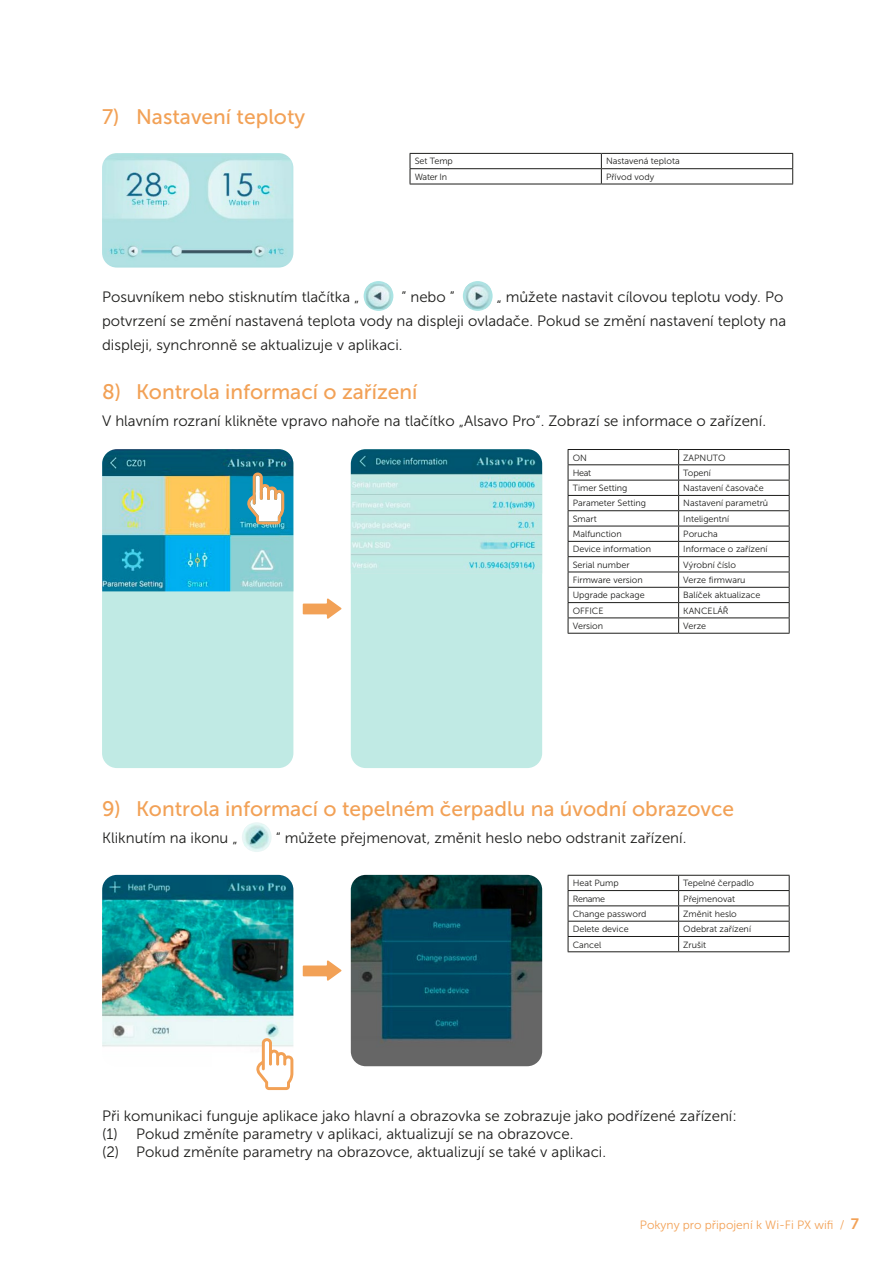
<style>
.page{position:relative;width:893px;height:1263px;background:#fff}
.page>*{position:absolute;margin:0;border:0;box-sizing:border-box;transform-origin:0 0}
.t1{font:21px "Museo Sans 500";color:#f2a156}
.t2{font:15px/24px "Museo Sans 300";color:#1d1d1b}
.t3{font:12px "Museo Sans 300";color:#f2a156}
.t4{font:9px "Museo Sans 300";color:#1d1d1b}
.s1{font-family:"Museo Sans 700";font-size:15px}
</style>
<div class="page">
<div style="left:102px;top:449px;width:191px;height:319px;background:#c0eae4;border-radius:15px"></div>
<img style="left:102px;top:449px;width:191px;height:142px">
<div style="left:351px;top:449px;width:191px;height:319px;background:#c0eae4;border-radius:15px"></div>
<img style="left:351px;top:449px;width:191px;height:121px">
<svg style="left:247px;top:472px;width:37px;height:52px;background:#a3bab4"></svg>
<div style="left:242px;top:822px;width:30px;height:30px;background:#e9f6f5;border-radius:50%"></div>
<img style="left:244px;top:825px;width:25px;height:25px">
<img style="left:102px;top:875px;width:191px;height:172px">
<div style="left:364px;top:281px;width:29px;height:30px;background:#a9e4e4;border-radius:50%"></div>
<img style="left:366px;top:283px;width:25px;height:26px">
<svg style="left:463px;top:281px;width:30px;height:30px"></svg>
<img style="left:465px;top:283px;width:25px;height:26px">
<img style="left:102px;top:153px;width:191px;height:115px">
<img style="left:351px;top:875px;width:191px;height:191px">
<hr style="left:410px;top:153px;width:191px;height:1px;background:#1d1d1b">
<hr style="left:601px;top:153px;width:192px;height:1px;background:#1d1d1b">
<hr style="left:410px;top:168px;width:191px;height:1px;background:#1d1d1b">
<svg style="left:410px;top:154px;width:1px;height:30px"></svg>
<hr style="left:601px;top:168px;width:192px;height:1px;background:#1d1d1b">
<svg style="left:601px;top:154px;width:1px;height:30px"></svg>
<svg style="left:792px;top:154px;width:1px;height:30px"></svg>
<hr style="left:410px;top:184px;width:191px;height:1px;background:#1d1d1b">
<hr style="left:601px;top:184px;width:192px;height:1px;background:#1d1d1b">
<hr style="left:568px;top:449px;width:111px;height:1px;background:#1d1d1b">
<hr style="left:679px;top:449px;width:110px;height:1px;background:#1d1d1b">
<hr style="left:568px;top:464px;width:111px;height:1px;background:#1d1d1b">
<hr style="left:679px;top:464px;width:110px;height:1px;background:#1d1d1b">
<hr style="left:568px;top:480px;width:111px;height:1px;background:#1d1d1b">
<hr style="left:679px;top:480px;width:110px;height:1px;background:#1d1d1b">
<hr style="left:568px;top:495px;width:111px;height:1px;background:#1d1d1b">
<hr style="left:679px;top:495px;width:110px;height:1px;background:#1d1d1b">
<hr style="left:568px;top:510px;width:111px;height:1px;background:#1d1d1b">
<hr style="left:679px;top:510px;width:110px;height:1px;background:#1d1d1b">
<hr style="left:568px;top:526px;width:111px;height:1px;background:#1d1d1b">
<hr style="left:679px;top:526px;width:110px;height:1px;background:#1d1d1b">
<hr style="left:568px;top:541px;width:111px;height:1px;background:#1d1d1b">
<hr style="left:679px;top:541px;width:110px;height:1px;background:#1d1d1b">
<hr style="left:568px;top:556px;width:111px;height:1px;background:#1d1d1b">
<hr style="left:679px;top:556px;width:110px;height:1px;background:#1d1d1b">
<hr style="left:568px;top:572px;width:111px;height:1px;background:#1d1d1b">
<hr style="left:679px;top:572px;width:110px;height:1px;background:#1d1d1b">
<hr style="left:568px;top:587px;width:111px;height:1px;background:#1d1d1b">
<hr style="left:679px;top:587px;width:110px;height:1px;background:#1d1d1b">
<hr style="left:568px;top:602px;width:111px;height:1px;background:#1d1d1b">
<hr style="left:679px;top:602px;width:110px;height:1px;background:#1d1d1b">
<hr style="left:568px;top:617px;width:111px;height:1px;background:#1d1d1b">
<svg style="left:568px;top:450px;width:1px;height:183px"></svg>
<hr style="left:679px;top:617px;width:110px;height:1px;background:#1d1d1b">
<svg style="left:678px;top:450px;width:1px;height:183px"></svg>
<svg style="left:789px;top:450px;width:1px;height:183px"></svg>
<hr style="left:568px;top:633px;width:111px;height:1px;background:#1d1d1b">
<hr style="left:679px;top:633px;width:110px;height:1px;background:#1d1d1b">
<svg style="left:303px;top:598px;width:39px;height:21px"></svg>
<svg style="left:303px;top:960px;width:39px;height:21px"></svg>
<hr style="left:568px;top:875px;width:111px;height:1px;background:#1d1d1b">
<hr style="left:679px;top:875px;width:110px;height:1px;background:#1d1d1b">
<hr style="left:568px;top:890px;width:111px;height:1px;background:#1d1d1b">
<hr style="left:679px;top:890px;width:110px;height:1px;background:#1d1d1b">
<hr style="left:568px;top:905px;width:111px;height:1px;background:#1d1d1b">
<hr style="left:679px;top:905px;width:110px;height:1px;background:#1d1d1b">
<hr style="left:568px;top:921px;width:111px;height:1px;background:#1d1d1b">
<hr style="left:679px;top:921px;width:110px;height:1px;background:#1d1d1b">
<hr style="left:568px;top:936px;width:111px;height:1px;background:#1d1d1b">
<svg style="left:568px;top:876px;width:1px;height:75px"></svg>
<hr style="left:679px;top:936px;width:110px;height:1px;background:#1d1d1b">
<svg style="left:678px;top:876px;width:1px;height:75px"></svg>
<svg style="left:789px;top:876px;width:1px;height:75px"></svg>
<hr style="left:568px;top:951px;width:111px;height:1px;background:#1d1d1b">
<hr style="left:679px;top:951px;width:110px;height:1px;background:#1d1d1b">
<svg style="left:256px;top:1038px;width:37px;height:52px"></svg>
<h1 class="t1" style="left:102px;top:105px;width:205px">7) Nastavení teploty</h1>
<p class="t4" style="left:415px;top:156px;width:40px">Set Temp</p>
<p class="t4" style="left:606px;top:156px;width:75px">Nastavená teplota</p>
<p class="t4" style="left:415px;top:172px;width:34px">Water In</p>
<p class="t4" style="left:606px;top:172px;width:50px">Přívod vody</p>
<p class="t2" style="left:102px;top:285px;width:686px;text-indent:404px">můžete nastavit cílovou teplotu vody. Po potvrzení se změní nastavená teplota vody na displeji ovladače. Pokud se změní nastavení teploty na displeji, synchronně se aktualizuje v aplikaci.</p>
<p class="t2" style="left:102px;top:285px;width:259px">Posuvníkem nebo stisknutím tlačítka „</p>
<p class="t2" style="left:401px;top:285px;width:55px">” nebo ”</p>
<p class="t2" style="left:497px;top:294px;width:7px">“</p>
<h1 class="t1" style="left:102px;top:380px;width:317px">8) Kontrola informací o zařízení</h1>
<p class="t2" style="left:102px;top:409px;width:665px">V hlavním rozraní klikněte vpravo nahoře na tlačítko „Alsavo Pro“. Zobrazí se informace o zařízení.</p>
<p class="t4" style="left:573px;top:453px;width:16px">ON</p>
<p class="t4" style="left:683px;top:453px;width:44px">ZAPNUTO</p>
<p class="t4" style="left:573px;top:468px;width:20px">Heat</p>
<p class="t4" style="left:683px;top:468px;width:29px">Topení</p>
<p class="t4" style="left:573px;top:483px;width:56px">Timer Setting</p>
<p class="t4" style="left:683px;top:483px;width:82px">Nastavení časovače</p>
<p class="t4" style="left:573px;top:498px;width:75px">Parameter Setting</p>
<p class="t4" style="left:683px;top:498px;width:86px">Nastavení parametrů</p>
<p class="t4" style="left:573px;top:514px;width:25px">Smart</p>
<p class="t4" style="left:683px;top:514px;width:48px">Inteligentní</p>
<p class="t4" style="left:573px;top:529px;width:51px">Malfunction</p>
<p class="t4" style="left:683px;top:529px;width:36px">Porucha</p>
<p class="t4" style="left:573px;top:544px;width:80px">Device information</p>
<p class="t4" style="left:683px;top:544px;width:86px">Informace o zařízení</p>
<p class="t4" style="left:573px;top:560px;width:58px">Serial number</p>
<p class="t4" style="left:683px;top:560px;width:54px">Výrobní číslo</p>
<p class="t4" style="left:573px;top:575px;width:72px">Firmware version</p>
<p class="t4" style="left:683px;top:575px;width:64px">Verze firmwaru</p>
<p class="t4" style="left:573px;top:590px;width:73px">Upgrade package</p>
<p class="t4" style="left:683px;top:590px;width:79px">Balíček aktualizace</p>
<p class="t4" style="left:573px;top:606px;width:32px">OFFICE</p>
<p class="t4" style="left:683px;top:606px;width:47px">KANCELÁŘ</p>
<p class="t4" style="left:573px;top:621px;width:32px">Version</p>
<p class="t4" style="left:683px;top:621px;width:24px">Verze</p>
<h1 class="t1" style="left:102px;top:797px;width:634px">9) Kontrola informací o tepelném čerpadlu na úvodní obrazovce</h1>
<p class="t2" style="left:102px;top:826px;width:137px">Kliknutím na ikonu „</p>
<p class="t2" style="left:276px;top:826px;width:412px">“ můžete přejmenovat, změnit heslo nebo odstranit zařízení.</p>
<p class="t4" style="left:573px;top:878px;width:48px">Heat Pump</p>
<p class="t4" style="left:683px;top:878px;width:72px">Tepelné čerpadlo</p>
<p class="t4" style="left:573px;top:894px;width:34px">Rename</p>
<p class="t4" style="left:683px;top:894px;width:53px">Přejmenovat</p>
<p class="t4" style="left:573px;top:909px;width:75px">Change password</p>
<p class="t4" style="left:683px;top:909px;width:55px">Změnit heslo</p>
<p class="t4" style="left:573px;top:924px;width:57px">Delete device</p>
<p class="t4" style="left:683px;top:924px;width:69px">Odebrat zařízení</p>
<p class="t4" style="left:573px;top:939px;width:30px">Cancel</p>
<p class="t4" style="left:683px;top:939px;width:24px">Zrušit</p>
<p class="t2" style="left:102px;top:1107px;width:636px;line-height:18px">Při komunikaci funguje aplikace jako hlavní a obrazovka se zobrazuje jako podřízené zařízení: (1) Pokud změníte parametry v aplikaci, aktualizují se na obrazovce.<br>(2) Pokud změníte parametry na obrazovce, aktualizují se také v aplikaci.</p>
<p class="t3" style="left:640px;top:1218px;width:221px">Pokyny pro připojení k Wi-Fi PX wifi / <span class="s1">7</span></p>
</div>
